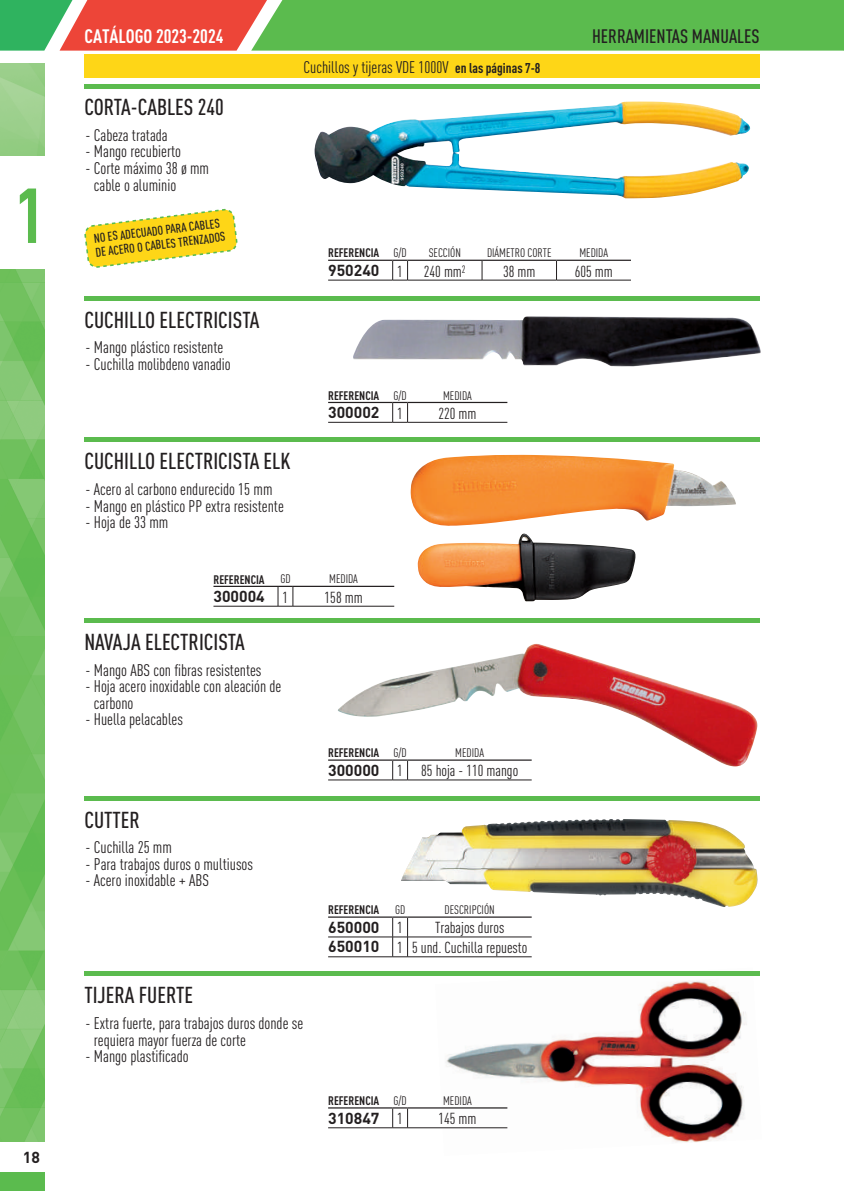
<style>
.page{position:relative;width:844px;height:1191px;background:#fff}
.page>*{position:absolute;margin:0;border:0;box-sizing:border-box;transform-origin:0 0}
.t1{font:700 76.48px "DIN Cond";color:#5bbb4e}
.t2{font:500 22.75px "DIN Cond";color:#231f20}
.t3{font:500 19.25px "DIN Cond";color:#231f20}
.t4{font:700 19.25px "DIN Cond";color:#fff}
.t5{font:16.62px/16.6px "DIN Cond";color:#231f20}
.t6{font:15.75px/19.6px "DIN Cond";color:#231f20}
.t7{font:700 15.75px "DIN Pro";color:#231f20}
.t8{font:500 12.6px/14.2px "DIN Cond";color:#231f20}
.t9{font:700 12.25px "DIN Cond";color:#231f20}
.t10{font:12.25px "DIN Cond";color:#231f20}
.s1{font-weight:700;font-size:14px}
.s2{font-weight:400}
.s3{font-family:"DIN Cond";font-weight:400}
.s4{font-family:"DIN Pro";font-weight:700}
</style>
<div class="page">
<div style="left:0;top:1172px;width:45px;height:19px;background:#5bbb4e"></div>
<img style="left:0;top:269px;width:45px;height:872px">
<svg style="left:0;top:0;width:844px;height:51px;background:#7da452"></svg>
<img style="left:435px;top:971px;width:325px;height:172px">
<svg style="left:481px;top:261px;width:1px;height:19px"></svg>
<svg style="left:556px;top:261px;width:1px;height:19px"></svg>
<hr style="left:328px;top:260px;width:64px;height:1px;background:#231f20">
<hr style="left:407px;top:260px;width:75px;height:1px;background:#231f20">
<hr style="left:482px;top:260px;width:74px;height:1px;background:#231f20">
<hr style="left:556px;top:260px;width:74px;height:1px;background:#231f20">
<hr style="left:328px;top:280px;width:64px;height:1px;background:#231f20">
<svg style="left:392px;top:260px;width:16px;height:21px"></svg>
<hr style="left:407px;top:280px;width:75px;height:1px;background:#231f20">
<hr style="left:482px;top:280px;width:74px;height:1px;background:#231f20">
<hr style="left:556px;top:280px;width:74px;height:1px;background:#231f20">
<hr style="left:328px;top:1107px;width:64px;height:1px;background:#231f20">
<hr style="left:407px;top:1107px;width:100px;height:1px;background:#231f20">
<hr style="left:328px;top:1127px;width:64px;height:1px;background:#231f20">
<svg style="left:392px;top:1107px;width:16px;height:21px"></svg>
<hr style="left:407px;top:1127px;width:100px;height:1px;background:#231f20">
<div style="left:84px;top:971px;width:675px;height:5px;background:#5bbb4e"></div>
<svg style="left:84px;top:208px;width:154px;height:60px"></svg>
<img style="left:314px;top:101px;width:436px;height:97px">
<hr style="left:328px;top:759px;width:64px;height:1px;background:#231f20">
<hr style="left:328px;top:779px;width:64px;height:1px;background:#231f20">
<svg style="left:392px;top:766px;width:16px;height:14px"></svg>
<hr style="left:407px;top:779px;width:124px;height:1px;background:#231f20">
<div style="left:84px;top:618px;width:675px;height:5px;background:#5bbb4e"></div>
<hr style="left:328px;top:916px;width:64px;height:1px;background:#231f20">
<hr style="left:407px;top:916px;width:124px;height:1px;background:#231f20">
<hr style="left:328px;top:956px;width:64px;height:1px;background:#231f20">
<hr style="left:407px;top:956px;width:124px;height:1px;background:#231f20">
<hr style="left:328px;top:936px;width:64px;height:1px;background:#231f20">
<svg style="left:392px;top:916px;width:16px;height:41px"></svg>
<hr style="left:407px;top:936px;width:124px;height:1px;background:#231f20">
<div style="left:84px;top:795px;width:675px;height:5px;background:#5bbb4e"></div>
<img style="left:337px;top:644px;width:420px;height:122px">
<img style="left:401px;top:819px;width:357px;height:88px">
<img style="left:353px;top:316px;width:408px;height:50px">
<hr style="left:328px;top:402px;width:64px;height:1px;background:#231f20">
<hr style="left:407px;top:402px;width:100px;height:1px;background:#231f20">
<hr style="left:328px;top:422px;width:64px;height:1px;background:#231f20">
<svg style="left:392px;top:402px;width:16px;height:21px"></svg>
<hr style="left:407px;top:422px;width:100px;height:1px;background:#231f20">
<div style="left:84px;top:296px;width:675px;height:5px;background:#5bbb4e"></div>
<div style="left:84px;top:84px;width:675px;height:5px;background:#5bbb4e"></div>
<div style="left:84px;top:437px;width:675px;height:5px;background:#5bbb4e"></div>
<hr style="left:213px;top:586px;width:65px;height:1px;background:#231f20">
<hr style="left:293px;top:586px;width:101px;height:1px;background:#231f20">
<hr style="left:213px;top:606px;width:65px;height:1px;background:#231f20">
<svg style="left:277px;top:586px;width:16px;height:21px"></svg>
<hr style="left:293px;top:606px;width:101px;height:1px;background:#231f20">
<img style="left:410px;top:455px;width:326px;height:71px">
<img style="left:417px;top:533px;width:219px;height:68px">
<div style="left:84px;top:55px;width:675px;height:23px;background:#fed617"></div>
<h1 class="t1" style="left:14px;top:169px;width:32px">1</h1>
<p class="t7" style="left:23px;top:1143px;width:19px">18</p>
<p class="t4" style="left:84px;top:24px;width:140px">CATÁLOGO 2023-2024</p>
<p class="t3" style="left:592px;top:24px;width:169px">HERRAMIENTAS MANUALES</p>
<h2 class="t2" style="left:84px;top:93px;width:141px">CORTA-CABLES 240</h2>
<p class="t5" style="left:86px;top:126px;width:84px">- Cabeza tratada</p>
<p class="t5" style="left:86px;top:143px;width:97px">- Mango recubierto</p>
<p class="t5" style="left:94px;top:159px;width:117px;text-indent:-8px">- Corte máximo 38 ø mm cable o aluminio</p>
<p class="t8" style="left:93px;top:231px;width:132px;rotate:-7deg">NO ES ADECUADO PARA CABLES<br>DE ACERO O CABLES TRENZADOS</p>
<h2 class="t2" style="left:84px;top:306px;width:176px">CUCHILLO ELECTRICISTA</h2>
<p class="t5" style="left:86px;top:339px;width:139px">- Mango plástico resistente</p>
<p class="t5" style="left:86px;top:356px;width:147px">- Cuchilla molibdeno vanadio</p>
<h2 class="t2" style="left:84px;top:448px;width:207px">CUCHILLO ELECTRICISTA ELK</h2>
<p class="t5" style="left:86px;top:480px;width:188px">- Acero al carbono endurecido 15 mm</p>
<p class="t5" style="left:86px;top:497px;width:200px">- Mango en plástico PP extra resistente</p>
<p class="t5" style="left:86px;top:514px;width:84px">- Hoja de 33 mm</p>
<p class="t5" style="left:303px;top:58px;width:238px">Cuchillos y tijeras VDE 1000V <span class="s1">en las páginas 7-8</span></p>
<p class="t9" style="left:328px;top:246px;width:80px">REFERENCIA <span class="s2">G/D</span></p>
<p class="t10" style="left:428px;top:246px;width:34px">SECCIÓN</p>
<p class="t10" style="left:487px;top:246px;width:66px">DIÁMETRO CORTE</p>
<p class="t10" style="left:579px;top:246px;width:30px">MEDIDA</p>
<p class="t7" style="left:328px;top:257px;width:76px">950240 <span class="s3">1</span></p>
<p class="t6" style="left:424px;top:261px;width:43px">240 mm<sup>2</sup></p>
<p class="t6" style="left:503px;top:261px;width:34px">38 mm</p>
<p class="t6" style="left:574px;top:261px;width:40px">605 mm</p>
<p class="t9" style="left:328px;top:388px;width:80px">REFERENCIA <span class="s2">G/D</span></p>
<p class="t10" style="left:443px;top:388px;width:30px">MEDIDA</p>
<p class="t7" style="left:328px;top:399px;width:76px">300002 <span class="s3">1</span></p>
<p class="t6" style="left:438px;top:403px;width:40px">220 mm</p>
<p class="t9" style="left:213px;top:572px;width:53px">REFERENCIA</p>
<p class="t10" style="left:280px;top:572px;width:12px">GD</p>
<p class="t10" style="left:329px;top:572px;width:30px">MEDIDA</p>
<p class="t7" style="left:213px;top:583px;width:76px">300004 <span class="s3">1</span></p>
<p class="t6" style="left:324px;top:587px;width:40px">158 mm</p>
<h2 class="t2" style="left:84px;top:628px;width:162px">NAVAJA ELECTRICISTA</h2>
<p class="t5" style="left:86px;top:661px;width:177px">- Mango ABS con fibras resistentes</p>
<p class="t5" style="left:94px;top:678px;width:189px;text-indent:-8px">- Hoja acero inoxidable con aleación de carbono</p>
<p class="t5" style="left:86px;top:711px;width:99px">- Huella pelacables</p>
<h2 class="t2" style="left:84px;top:806px;width:57px">CUTTER</h2>
<p class="t5" style="left:86px;top:839px;width:88px">- Cuchilla 25 mm</p>
<p class="t5" style="left:86px;top:855px;width:169px">- Para trabajos duros o multiusos</p>
<p class="t5" style="left:86px;top:872px;width:125px">- Acero inoxidable + ABS</p>
<h2 class="t2" style="left:84px;top:981px;width:110px">TIJERA FUERTE</h2>
<p class="t5" style="left:94px;top:1014px;width:211px;text-indent:-8px">- Extra fuerte, para trabajos duros donde se requiera mayor fuerza de corte</p>
<p class="t5" style="left:86px;top:1047px;width:104px">- Mango plastificado</p>
<p class="t9" style="left:328px;top:745px;width:80px">REFERENCIA <span class="s2">G/D</span></p>
<p class="t10" style="left:455px;top:745px;width:30px">MEDIDA</p>
<p class="t6" style="left:328px;top:761px;width:191px"><span class="s4">300000</span> 1 85 hoja - 110 mango</p>
<p class="t9" style="left:328px;top:902px;width:53px">REFERENCIA</p>
<p class="t10" style="left:395px;top:902px;width:12px">GD</p>
<p class="t10" style="left:444px;top:902px;width:52px">DESCRIPCIÓN</p>
<p class="t7" style="left:328px;top:914px;width:76px">650000 <span class="s3">1</span></p>
<p class="t6" style="left:328px;top:918px;width:201px;text-indent:107px">Trabajos duros<br><span class="s4">650010</span> 1 5 und. Cuchilla repuesto</p>
<p class="t9" style="left:328px;top:1093px;width:80px">REFERENCIA <span class="s2">G/D</span></p>
<p class="t10" style="left:443px;top:1093px;width:30px">MEDIDA</p>
<p class="t7" style="left:328px;top:1104px;width:76px">310847 <span class="s3">1</span></p>
<p class="t6" style="left:438px;top:1108px;width:40px">145 mm</p>
</div>
